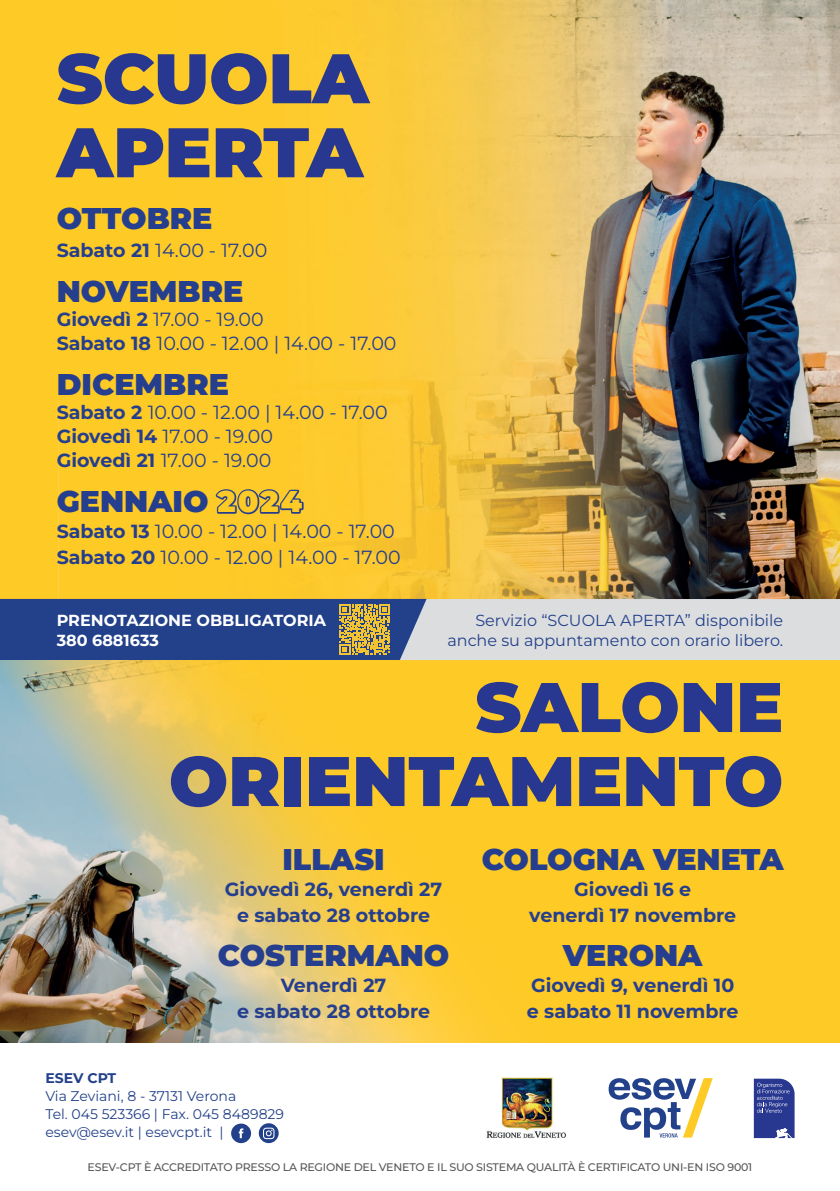
<style>
.page{position:relative;width:840px;height:1191px;background:#fff}
.page>*{position:absolute;margin:0;border:0;box-sizing:border-box;transform-origin:0 0}
.t1{font:900 70px/74px "Montserrat";color:#283890}
.t2{font:900 30px "Montserrat";color:#253f8e}
.t3{font:19px/24px "Montserrat";color:#253f8e}
.t4{font:700 19px/26px "Montserrat";color:#253f8e;text-align:center}
.t5{font:16px/20px "Montserrat";color:#23418a;text-align:right}
.t6{font:700 16px/20px "Montserrat";color:#fff}
.t7{font:14px/18px "Montserrat";color:#23418a}
.t8{font:700 14px "Montserrat";color:#23418a}
.t9{font:500 11px "Montserrat";letter-spacing:-.02em;color:#57585a}
.s1{font-weight:700}
</style>
<div class="page">
<img style="left:0;top:660px;width:596px;height:382px">
<svg style="left:258px;top:1123px;width:20px;height:20px"></svg>
<svg style="left:231px;top:1123px;width:20px;height:20px"></svg>
<svg style="left:608px;top:1078px;width:104px;height:59px"></svg>
<img style="left:486px;top:1077px;width:80px;height:61px">
<svg style="left:753px;top:1078px;width:41px;height:60px;background:#46549f"></svg>
<div style="left:0;top:0;width:58px;height:599px;background:#feca26"></div>
<img style="left:58px;top:0;width:781px;height:599px">
<img style="left:142px;top:573px;width:56px;height:1px">
<div style="left:65px;top:452px;width:57px;height:57px;background:#feca26"></div>
<div style="left:596px;top:660px;width:243px;height:382px;background:#feca26"></div>
<svg style="left:0;top:599px;width:839px;height:61px;background:#8894b1"></svg>
<h1 class="t1" style="left:57px;top:40px;width:313px">SCUOLA<br>APERTA</h1>
<h2 class="t2" style="left:57px;top:198px;width:157px">OTTOBRE</h2>
<p class="t3" style="left:57px;top:238px;width:212px"><span class="s1">Sabato 21</span> 14.00 - 17.00</p>
<h2 class="t2" style="left:57px;top:271px;width:188px">NOVEMBRE</h2>
<p class="t3" style="left:57px;top:307px;width:341px"><span class="s1">Giovedì 2</span> 17.00 - 19.00<br><span class="s1">Sabato 18</span> 10.00 - 12.00 | 14.00 - 17.00</p>
<h2 class="t2" style="left:57px;top:364px;width:174px">DICEMBRE</h2>
<p class="t3" style="left:57px;top:400px;width:332px"><span class="s1">Sabato 2</span> 10.00 - 12.00 | 14.00 - 17.00<br><span class="s1">Giovedì 14</span> 17.00 - 19.00<br><span class="s1">Giovedì 21</span> 17.00 - 19.00</p>
<h2 class="t2" style="left:57px;top:481px;width:247px">GENNAIO 2024</h2>
<p class="t3" style="left:57px;top:518px;width:345px;line-height:26px"><span class="s1">Sabato 13</span> 10.00 - 12.00 | 14.00 - 17.00<br><span class="s1">Sabato 20</span> 10.00 - 12.00 | 14.00 - 17.00</p>
<p class="t6" style="left:57px;top:609px;width:271px">PRENOTAZIONE OBBLIGATORIA<br>380 6881633</p>
<p class="t5" style="left:447px;top:609px;width:337px">Servizio “SCUOLA APERTA” disponibile anche su appuntamento con orario libero.</p>
<h1 class="t1" style="left:169px;top:668px;width:615px;text-align:right">SALONE<br>ORIENTAMENTO</h1>
<h2 class="t2" style="left:282px;top:839px;width:104px">ILLASI</h2>
<p class="t4" style="left:225px;top:876px;width:219px">Giovedì 26, venerdì 27 e sabato 28 ottobre</p>
<h2 class="t2" style="left:218px;top:935px;width:233px">COSTERMANO</h2>
<p class="t4" style="left:237px;top:972px;width:194px">Venerdì 27<br>e sabato 28 ottobre</p>
<p class="t8" style="left:45px;top:1069px;width:72px">ESEV CPT</p>
<p class="t7" style="left:45px;top:1087px;width:240px">Via Zeviani, 8 - 37131 Verona<br>Tel. 045 523366 | Fax. 045 8489829 esev@esev.it | esevcpt.it |</p>
<h2 class="t2" style="left:481px;top:839px;width:303px">COLOGNA VENETA</h2>
<p class="t4" style="left:529px;top:876px;width:208px">Giovedì 16 e<br>venerdì 17 novembre</p>
<h2 class="t2" style="left:562px;top:935px;width:141px">VERONA</h2>
<p class="t4" style="left:526px;top:972px;width:213px;text-align:left">Giovedì 9, venerdì 10 e sabato 11 novembre</p>
<p class="t9" style="left:88px;top:1159px;width:665px">ESEV-CPT È ACCREDITATO PRESSO LA REGIONE DEL VENETO E IL SUO SISTEMA QUALITÀ È CERTIFICATO UNI-EN ISO 9001</p>
</div>
